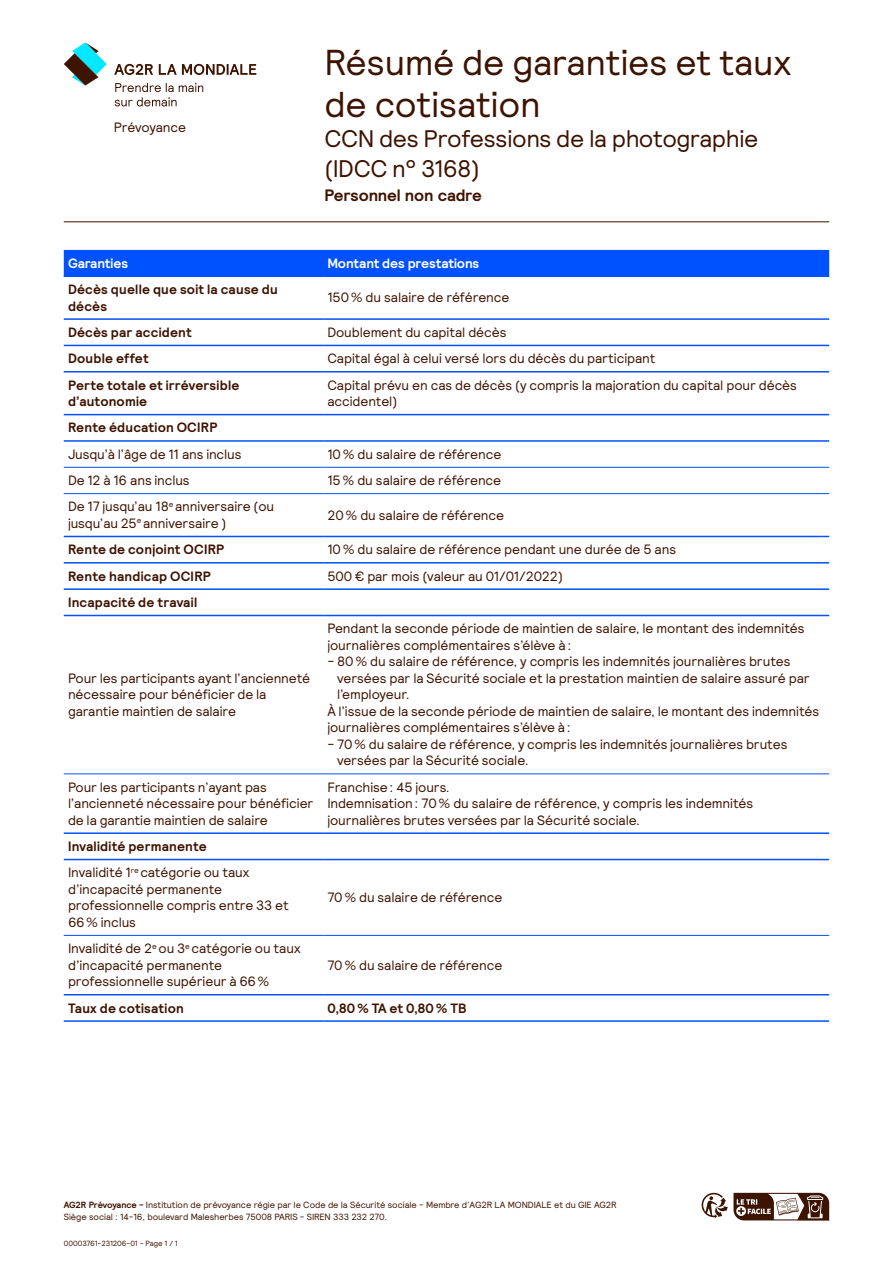
<style>
.page{position:relative;width:893px;height:1263px;background:#fff}
.page>*{position:absolute;margin:0;border:0;box-sizing:border-box;transform-origin:0 0}
.t1{font:36px/42px "Relative";letter-spacing:-.005em;color:#3d1301}
.t2{font:24px/30px "Relative";letter-spacing:-.02em;color:#3d1301}
.t3{font:700 16.5px "Relative";letter-spacing:-.01em;color:#3d1301}
.t4{font:13.5px/16.5px "Relative";letter-spacing:-.01em;color:#3d1301}
.t5{font:700 13.5px/16.5px "Relative";letter-spacing:.015em;color:#3d1301}
.t6{font:700 13.5px "Relative";letter-spacing:-.01em;color:#fff}
.t7{font:9px/12px "Relative";letter-spacing:-.01em;color:#3d1301}
.t8{font:7.5px "Relative";letter-spacing:-.02em;color:#3d1301}
.s1{font-weight:700}
</style>
<div class="page">
<div style="left:64px;top:250px;width:765px;height:25px;background:#0051ff"></div>
<svg style="left:64px;top:344px;width:765px;height:652px"></svg>
<hr style="left:64px;top:467px;width:259px;height:1px;background:#0051ff">
<hr style="left:323px;top:467px;width:506px;height:1px;background:#0051ff">
<hr style="left:64px;top:493px;width:259px;height:1px;background:#0051ff">
<hr style="left:323px;top:493px;width:506px;height:1px;background:#0051ff">
<hr style="left:64px;top:774px;width:259px;height:1px;background:#0051ff">
<hr style="left:64px;top:935px;width:259px;height:1px;background:#0051ff">
<hr style="left:323px;top:935px;width:506px;height:1px;background:#0051ff">
<hr style="left:64px;top:275px;width:259px;height:2px;background:#0051ff">
<hr style="left:323px;top:275px;width:506px;height:2px;background:#0051ff">
<hr style="left:64px;top:318px;width:259px;height:2px;background:#0051ff">
<hr style="left:323px;top:318px;width:506px;height:2px;background:#0051ff">
<hr style="left:64px;top:345px;width:259px;height:1px;background:#0051ff">
<hr style="left:323px;top:345px;width:506px;height:1px;background:#0051ff">
<hr style="left:64px;top:371px;width:259px;height:1px;background:#0051ff">
<hr style="left:323px;top:371px;width:506px;height:1px;background:#0051ff">
<hr style="left:64px;top:414px;width:259px;height:1px;background:#0051ff">
<hr style="left:323px;top:414px;width:506px;height:1px;background:#0051ff">
<hr style="left:64px;top:440px;width:259px;height:2px;background:#0051ff">
<hr style="left:323px;top:440px;width:506px;height:2px;background:#0051ff">
<hr style="left:64px;top:536px;width:259px;height:1px;background:#0051ff">
<hr style="left:323px;top:536px;width:506px;height:1px;background:#0051ff">
<hr style="left:64px;top:562px;width:259px;height:2px;background:#0051ff">
<hr style="left:323px;top:562px;width:506px;height:2px;background:#0051ff">
<hr style="left:64px;top:588px;width:259px;height:2px;background:#0051ff">
<hr style="left:323px;top:588px;width:506px;height:2px;background:#0051ff">
<hr style="left:64px;top:615px;width:259px;height:1px;background:#0051ff">
<hr style="left:323px;top:615px;width:506px;height:1px;background:#0051ff">
<hr style="left:323px;top:774px;width:506px;height:1px;background:#0051ff">
<hr style="left:64px;top:832px;width:259px;height:2px;background:#0051ff">
<hr style="left:323px;top:832px;width:506px;height:2px;background:#0051ff">
<hr style="left:64px;top:859px;width:259px;height:1px;background:#0051ff">
<hr style="left:323px;top:859px;width:506px;height:1px;background:#0051ff">
<hr style="left:64px;top:994px;width:259px;height:1px;background:#0051ff">
<hr style="left:323px;top:994px;width:506px;height:1px;background:#0051ff">
<hr style="left:64px;top:1020px;width:259px;height:2px;background:#0051ff">
<hr style="left:323px;top:1020px;width:506px;height:2px;background:#0051ff">
<hr style="left:64px;top:221px;width:765px;height:1px;background:#3d1301">
<svg style="left:702px;top:1193px;width:128px;height:27px"></svg>
<svg style="left:64px;top:43px;width:43px;height:43px"></svg>
<svg style="left:159px;top:64px;width:97px;height:11px"></svg>
<svg style="left:114px;top:64px;width:39px;height:11px"></svg>
<svg style="left:115px;top:83px;width:88px;height:23px"></svg>
<p class="t4" style="left:114px;top:119px;width:74px">Prévoyance</p>
<h1 class="t1" style="left:325px;top:40px;width:468px">Résumé de garanties et taux de cotisation</h1>
<h2 class="t2" style="left:325px;top:123px;width:435px">CCN des Professions de la photographie (IDCC n° 3168)</h2>
<p class="t3" style="left:325px;top:184px;width:159px">Personnel non cadre</p>
<p class="t6" style="left:68px;top:254px;width:62px">Garanties</p>
<p class="t6" style="left:327px;top:254px;width:153px">Montant des prestations</p>
<p class="t5" style="left:68px;top:281px;width:211px">Décès quelle que soit la cause du décès</p>
<p class="t4" style="left:327px;top:289px;width:183px">150% du salaire de référence</p>
<p class="t5" style="left:68px;top:324px;width:125px">Décès par accident</p>
<p class="t4" style="left:327px;top:323px;width:181px">Doublement du capital décès</p>
<p class="t5" style="left:68px;top:350px;width:82px">Double effet</p>
<p class="t4" style="left:327px;top:350px;width:329px">Capital égal à celui versé lors du décès du participant</p>
<p class="t5" style="left:68px;top:376px;width:173px">Perte totale et irréversible d’autonomie</p>
<p class="t4" style="left:327px;top:376px;width:471px">Capital prévu en cas de décès (y compris la majoration du capital pour décès accidentel)</p>
<p class="t5" style="left:68px;top:419px;width:151px">Rente éducation OCIRP</p>
<p class="t4" style="left:68px;top:445px;width:175px">Jusqu’à l’âge de 11 ans inclus</p>
<p class="t4" style="left:327px;top:445px;width:175px">10% du salaire de référence</p>
<p class="t4" style="left:68px;top:472px;width:123px">De 12 à 16 ans inclus</p>
<p class="t4" style="left:327px;top:472px;width:175px">15% du salaire de référence</p>
<p class="t4" style="left:68px;top:498px;width:208px">De 17 jusqu’au 18<sup>e</sup> anniversaire (ou jusqu’au 25<sup>e</sup> anniversaire )</p>
<p class="t4" style="left:327px;top:506px;width:178px">20% du salaire de référence</p>
<p class="t5" style="left:68px;top:541px;width:158px">Rente de conjoint OCIRP</p>
<p class="t4" style="left:327px;top:541px;width:350px">10% du salaire de référence pendant une durée de 5 ans</p>
<p class="t5" style="left:68px;top:567px;width:144px">Rente handicap OCIRP</p>
<p class="t4" style="left:327px;top:567px;width:237px">500 € par mois (valeur au 01/01/2022)</p>
<p class="t5" style="left:68px;top:594px;width:131px">Incapacité de travail</p>
<p class="t4" style="left:68px;top:669px;width:244px">Pour les participants ayant l’ancienneté nécessaire pour bénéficier de la garantie maintien de salaire</p>
<p class="t4" style="left:327px;top:620px;width:479px">Pendant la seconde période de maintien de salaire, le montant des indemnités journalières complémentaires s’élève à:</p>
<p class="t4" style="left:327px;top:653px;width:465px">- 80% du salaire de référence, y compris les indemnités journalières brutes</p>
<p class="t4" style="left:337px;top:669px;width:474px">versées par la Sécurité sociale et la prestation maintien de salaire assuré par</p>
<p class="t4" style="left:337px;top:686px;width:74px">l’employeur.</p>
<p class="t4" style="left:327px;top:702px;width:493px">À l’issue de la seconde période de maintien de salaire, le montant des indemnités</p>
<p class="t4" style="left:327px;top:719px;width:245px">journalières complémentaires s’élève à:</p>
<p class="t4" style="left:337px;top:735px;width:452px;text-indent:-10px">- 70% du salaire de référence, y compris les indemnités journalières brutes versées par la Sécurité sociale.</p>
<p class="t4" style="left:68px;top:778px;width:247px">Pour les participants n’ayant pas l’ancienneté nécessaire pour bénéficier de la garantie maintien de salaire</p>
<p class="t4" style="left:327px;top:778px;width:427px">Franchise: 45 jours.<br>Indemnisation: 70% du salaire de référence, y compris les indemnités journalières brutes versées par la Sécurité sociale.</p>
<p class="t4" style="left:68px;top:833px;width:183px;line-height:26.4px"><span class="s1">Invalidité permanente<br></span>Invalidité 1<sup>re</sup> catégorie ou taux</p>
<p class="t4" style="left:68px;top:880px;width:222px">d’incapacité permanente professionnelle compris entre 33 et<br>66% inclus</p>
<p class="t4" style="left:327px;top:889px;width:176px">70% du salaire de référence</p>
<p class="t4" style="left:68px;top:940px;width:234px">Invalidité de 2<sup>e</sup> ou 3<sup>e</sup> catégorie ou taux d’incapacité permanente professionnelle supérieur à 66%</p>
<p class="t4" style="left:327px;top:956px;width:176px">70% du salaire de référence</p>
<p class="t5" style="left:68px;top:999px;width:117px">Taux de cotisation</p>
<p class="t5" style="left:327px;top:999px;width:141px">0,80% TA et 0,80% TB</p>
<p class="t7" style="left:64px;top:1199px;width:554px"><span class="s1">AG2R Prévoyance -</span> Institution de prévoyance régie par le Code de la Sécurité sociale - Membre d’AG2R LA MONDIALE et du GIE AG2R<br>Siège social : 14-16, boulevard Malesherbes 75008 PARIS - SIREN 333 232 270.</p>
<p class="t8" style="left:64px;top:1238px;width:116px">00003761-231206-01 - Page 1 / 1</p>
</div>
